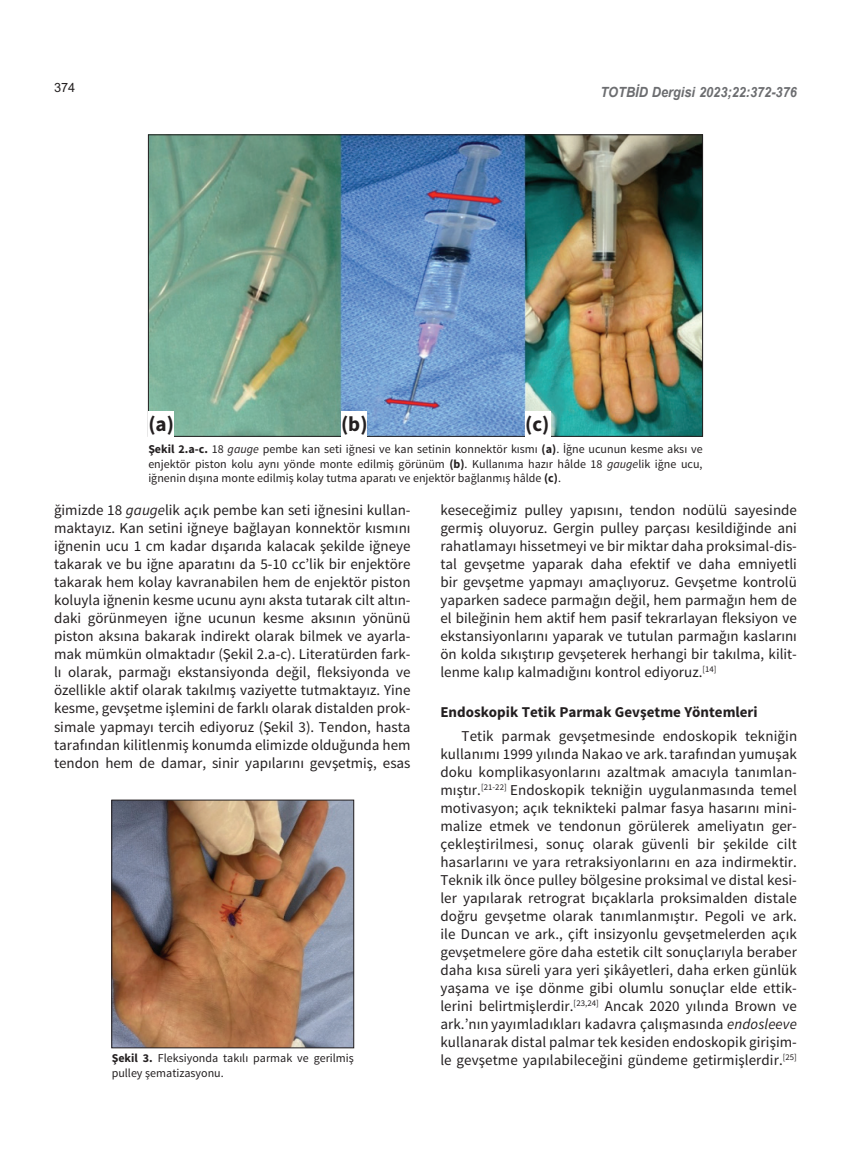
<style>
.page{position:relative;width:851px;height:1149px;background:#fff}
.page>*{position:absolute;margin:0;border:0;box-sizing:border-box;transform-origin:0 0}
.t1{font:700 21px "Source Sans Pro";color:#231f20}
.t2{font:15px/18px "Source Sans Pro";color:#231f20;text-align:justify}
.t3{font:700 15px "Source Sans Pro";color:#231f20}
.t4{font:italic 700 14.1px "Arial";color:#6c6d70;scale:.91 1}
.t5{font:12.75px "Arial SFMT";color:#231f20}
.t6{font:12px/14.4px "Source Sans Pro";color:#231f20;text-align:justify}
.t7{font:8.7px "Source Sans Pro";color:#231f20}
.s1{font-weight:700}
.s2{font-style:italic}
</style>
<div class="page">
<img style="left:114px;top:801px;width:238px;height:244px">
<div style="left:112px;top:799px;width:242px;height:248px;border:1px solid #231f20"></div>
<img style="left:150px;top:137px;width:550px;height:297px">
<div style="left:148px;top:410px;width:26px;height:26px;background:#fff"></div>
<div style="left:525px;top:410px;width:25px;height:26px;background:#fff"></div>
<div style="left:341px;top:410px;width:25px;height:26px;background:#fff"></div>
<p class="t5" style="left:54px;top:80px;width:23px">374</p>
<p class="t4" style="left:600px;top:82px;width:217px">TOTBİD Dergisi 2023;22:372-376</p>
<h1 class="t1" style="left:148px;top:411px;width:27px">(a)</h1>
<h1 class="t1" style="left:341px;top:411px;width:28px">(b)</h1>
<h1 class="t1" style="left:525px;top:411px;width:26px">(c)</h1>
<p class="t6" style="left:148px;top:442px;width:555px"><span class="s1">Şekil 2.a-c.</span> 18 <span class="s2">gauge</span> pembe kan seti iğnesi ve kan setinin konnektör kısmı <span class="s1">(a)</span>. İğne ucunun kesme aksı ve enjektör piston kolu aynı yönde monte edilmiş görünüm <span class="s1">(b)</span>. Kullanıma hazır hâlde 18 <span class="s2">gauge</span>lik iğne ucu, iğnenin dışına monte edilmiş kolay tutma aparatı ve enjektör bağlanmış hâlde <span class="s1">(c)</span>.</p>
<p class="t2" style="left:54px;top:501px;width:358px">ğimizde 18 <span class="s2">gauge</span>lik açık pembe kan seti iğnesini kullan&shy;maktayız. Kan setini iğneye bağlayan konnektör kısmını iğnenin ucu 1 cm kadar dışarıda kalacak şekilde iğneye takarak ve bu iğne aparatını da 5-10 cc’lik bir enjektöre takarak hem kolay kavranabilen hem de enjektör piston koluyla iğnenin kesme ucunu aynı aksta tutarak cilt altın&shy;daki görünmeyen iğne ucunun kesme aksının yönünü piston aksına bakarak indirekt olarak bilmek ve ayarla&shy;mak mümkün olmaktadır (Şekil 2.a-c). Literatürden fark&shy;lı olarak, parmağı ekstansiyonda değil, fleksiyonda ve özellikle aktif olarak takılmış vaziyette tutmaktayız. Yine kesme, gevşetme işlemini de farklı olarak distalden prok&shy;simale yapmayı tercih ediyoruz (Şekil 3). Tendon, hasta tarafından kilitlenmiş konumda elimizde olduğunda hem tendon hem de damar, sinir yapılarını gevşetmiş, esas</p>
<p class="t2" style="left:440px;top:501px;width:358px">keseceğimiz pulley yapısını, tendon nodülü sayesinde germiş oluyoruz. Gergin pulley parçası kesildiğinde ani rahatlamayı hissetmeyi ve bir miktar daha proksimal-dis&shy;tal gevşetme yaparak daha efektif ve daha emniyetli bir gevşetme yapmayı amaçlıyoruz. Gevşetme kontrolü yaparken sadece parmağın değil, hem parmağın hem de el bileğinin hem aktif hem pasif tekrarlayan fleksiyon ve ekstansiyonlarını yaparak ve tutulan parmağın kaslarını ön kolda sıkıştırıp gevşeterek herhangi bir takılma, kilit&shy;lenme kalıp kalmadığını kontrol ediyoruz.<sup>[14]</sup></p>
<p class="t3" style="left:440px;top:702px;width:319px">Endoskopik Tetik Parmak Gevşetme Yöntemleri</p>
<p class="t2" style="left:440px;top:727px;width:358px;text-indent:21px">Tetik parmak gevşetmesinde endoskopik tekniğin kullanımı 1999 yılında Nakao ve ark.tarafından yumuşak doku komplikasyonlarını azaltmak amacıyla tanımlan&shy;mıştır.<sup>[21-22]</sup> Endoskopik tekniğin uygulanmasında temel motivasyon; açık teknikteki palmar fasya hasarını mini&shy;malize etmek ve tendonun görülerek ameliyatın ger&shy;çekleştirilmesi, sonuç olarak güvenli bir şekilde cilt hasarlarını ve yara retraksiyonlarını en aza indirmektir.<br>Teknik ilk önce pulley bölgesine proksimal ve distal kesi&shy;ler yapılarak retrograt bıçaklarla proksimalden distale doğru gevşetme olarak tanımlanmıştır. Pegoli ve ark. ile Duncan ve ark., çift insizyonlu gevşetmelerden açık gevşetmelere göre daha estetik cilt sonuçlarıyla beraber daha kısa süreli yara yeri şikâyetleri, daha erken günlük yaşama ve işe dönme gibi olumlu sonuçlar elde ettik&shy;lerini belirtmişlerdir.<sup>[23,24]</sup> Ancak 2020 yılında Brown ve ark.’nın yayımladıkları kadavra çalışmasında <span class="s2">endosleeve </span>kullanarak distal palmar tek kesiden endoskopik girişim&shy;le gevşetme yapılabileceğini gündeme getirmişlerdir.</p>
<p class="t6" style="left:112px;top:1050px;width:243px"><span class="s1">Şekil 3.</span> Fleksiyonda takılı parmak ve gerilmiş</p>
<p class="t7" style="left:782px;top:1051px;width:16px">[25]</p>
<p class="t6" style="left:112px;top:1065px;width:114px">pulley şematizasyonu.</p>
</div>
